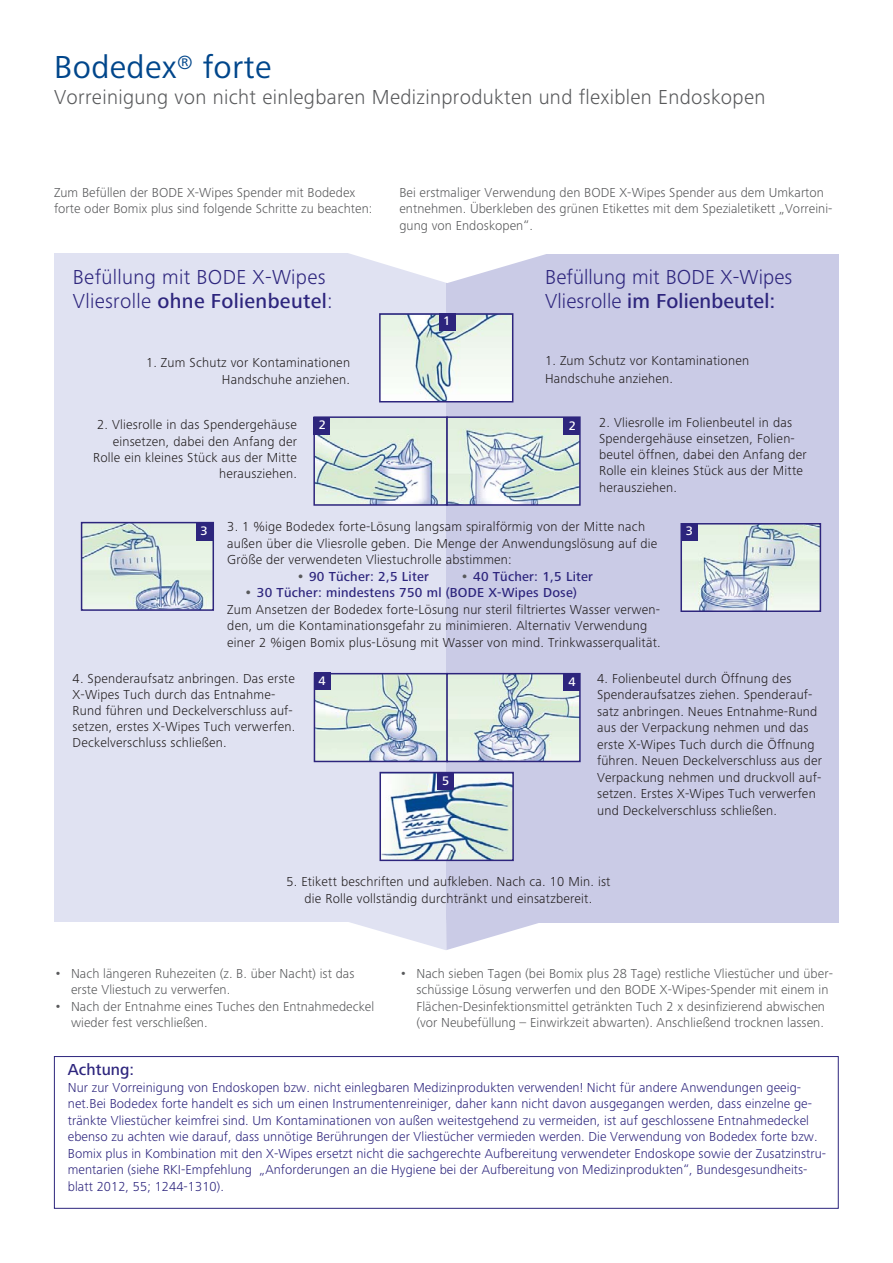
<style>
.page{position:relative;width:893px;height:1263px;background:#fff}
.page>*{position:absolute;margin:0;border:0;box-sizing:border-box;transform-origin:0 0}
.t1{font:33px "Frutiger Next LTW1 G";letter-spacing:.015em;color:#00468b}
.t2{font:300 21px/24px "Frutiger Next LTW1 G";letter-spacing:.01em;color:#2d257d}
.t3{font:300 21px "Frutiger Next LTW1 G";letter-spacing:.015em;color:#58595b}
.t4{font:500 16.5px "Frutiger Next LTW1 G";letter-spacing:.005em;color:#2d257d}
.t5{font:300 13.5px/16.5px "Frutiger Next LTW1 G";letter-spacing:.015em;color:#231f20}
.t6{font:300 13.5px/16.5px "Frutiger Next LTW1 G";letter-spacing:.005em;color:#2d257d}
.t7{font:300 13.5px/16.5px "Frutiger Next LTW1 G";letter-spacing:.005em;color:#58595b}
.t8{font:500 13.5px "Frutiger Next LTW1 G";letter-spacing:.015em;color:#2d257d}
.t9{font:500 12.75px "Frutiger Next LTW1 G";color:#fff}
.s1{font-weight:500}
.s2{font-size:15px;color:#58595b}
.s3{font-weight:500;font-size:15px;color:#58595b}
.s4{font-weight:500;color:#2d257d}
.s5{font-size:15px}
</style>
<div class="page">
<div style="left:54px;top:253px;width:392px;height:669px;background:#e0e2f2"></div>
<div style="left:446px;top:254px;width:392px;height:668px;background:#cacbe6"></div>
<div style="left:313px;top:416px;width:135px;height:90px;border:2px solid #2d257d"></div>
<svg style="left:382px;top:316px;width:128px;height:83px;background:#e1ece6"></svg>
<div style="left:379px;top:313px;width:134px;height:89px;border:2px solid #2d257d"></div>
<div style="left:439px;top:313px;width:17px;height:17px;background:#2d257d"></div>
<div style="left:313px;top:417px;width:17px;height:17px;background:#2d257d"></div>
<div style="left:314px;top:673px;width:134px;height:89px;border:2px solid #2d257d"></div>
<div style="left:314px;top:673px;width:16px;height:17px;background:#2d257d"></div>
<img style="left:382px;top:775px;width:129px;height:83px">
<div style="left:379px;top:772px;width:135px;height:89px;border:2px solid #2d257d"></div>
<svg style="left:315px;top:418px;width:263px;height:86px;background:#d0deda"></svg>
<div style="left:446px;top:416px;width:135px;height:90px;border:2px solid #2d257d"></div>
<div style="left:563px;top:417px;width:17px;height:17px;background:#2d257d"></div>
<div style="left:437px;top:773px;width:17px;height:17px;background:#2d257d"></div>
<svg style="left:683px;top:526px;width:135px;height:83px;background:#d1dddd"></svg>
<div style="left:680px;top:523px;width:141px;height:89px;border:2px solid #2d257d"></div>
<svg style="left:315px;top:674px;width:263px;height:87px;background:#cfddda"></svg>
<div style="left:446px;top:673px;width:135px;height:89px;border:2px solid #2d257d"></div>
<div style="left:563px;top:674px;width:17px;height:17px;background:#2d257d"></div>
<svg style="left:84px;top:525px;width:127px;height:83px;background:#d0deda"></svg>
<div style="left:81px;top:522px;width:133px;height:89px;border:2px solid #2d257d"></div>
<div style="left:681px;top:523px;width:16px;height:17px;background:#2d257d"></div>
<svg style="left:349px;top:253px;width:197px;height:30px"></svg>
<svg style="left:350px;top:922px;width:202px;height:28px"></svg>
<div style="left:196px;top:523px;width:17px;height:17px;background:#2d257d"></div>
<div style="left:54px;top:1056px;width:784px;height:153px;border:1px solid #2d257d"></div>
<h1 class="t1" style="left:54px;top:54px;width:219px">Bodedex<sup>®</sup> forte</h1>
<h2 class="t3" style="left:54px;top:88px;width:713px">Vorreinigung von nicht einlegbaren Medizin produkten und flexiblen Endoskopen</h2>
<p class="t7" style="left:54px;top:185px;width:320px">Zum Befüllen der BODE X-Wipes Spender mit Bodedex forte oder Bomix plus sind folgende Schritte zu beachten:</p>
<p class="t7" style="left:399px;top:185px;width:435px">Bei erstmaliger Verwendung den BODE X-Wipes Spender aus dem Umkarton entnehmen. Überkleben des grünen Etikettes mit dem Spezialetikett „Vorreini&shy;gung von Endoskopen“.</p>
<h2 class="t2" style="left:73px;top:267px;width:261px">Befüllung mit BODE X-Wipes<br>Vliesrolle <span class="s1">ohne Folienbeutel</span>:</h2>
<p class="t5" style="left:146px;top:355px;width:206px;line-height:17.2px;text-align:right">1. Zum Schutz vor Kontaminationen<br>Handschuhe anziehen.</p>
<p class="t9" style="left:443px;top:315px;width:9px">1</p>
<h2 class="t2" style="left:545px;top:267px;width:249px">Befüllung mit BODE X-Wipes<br>Vliesrolle <span class="s1">im Folienbeutel:</span></h2>
<p class="t5" style="left:545px;top:353px;width:206px;line-height:17.2px">1. Zum Schutz vor Kontaminationen<br>Handschuhe anziehen.</p>
<p class="t5" style="left:93px;top:418px;width:205px;text-align:right">2. Vliesrolle in das Spendergehäuse einsetzen, dabei den Anfang der<br>Rolle ein kleines Stück aus der Mitte herausziehen.</p>
<p class="t5" style="left:599px;top:415px;width:209px">2. Vliesrolle im Folienbeutel in das<br>Spendergehäuse einsetzen, Folien&shy;beutel öffnen, dabei den Anfang der<br>Rolle ein kleines Stück aus der Mitte herausziehen.</p>
<p class="t9" style="left:319px;top:420px;width:9px">2</p>
<p class="t9" style="left:569px;top:420px;width:9px">2</p>
<p class="t9" style="left:201px;top:526px;width:9px">3</p>
<p class="t5" style="left:227px;top:520px;width:431px">3. 1 %ige Bodedex forte-Lösung langsam spiralförmig von der Mitte nach außen über die Vliesrolle geben. Die Menge der Anwendungslösung auf die<br>Größe der verwendeten Vliestuchrolle abstimmen:</p>
<p class="t8" style="left:296px;top:571px;width:134px"><span class="s2">•</span> 90 Tücher: 2,5 Liter</p>
<p class="t8" style="left:460px;top:571px;width:134px"><span class="s2">•</span> 40 Tücher: 1,5 Liter</p>
<p class="t5" style="left:227px;top:586px;width:435px;text-indent:17px"><span class="s3">•</span> <span class="s4">30 Tücher: mindestens 750 ml (BODE X-Wipes Dose)<br></span>Zum Ansetzen der Bodedex forte-Lösung nur steril filtriertes Wasser verwen&shy;den, um die Kontaminationsgefahr zu minimieren. Alternativ Verwendung einer 2 %igen Bomix plus-Lösung mit Wasser von mind. Trinkwasserqualität.</p>
<p class="t9" style="left:686px;top:526px;width:9px">3</p>
<p class="t5" style="left:73px;top:671px;width:224px">4. Spenderaufsatz anbringen. Das erste X-Wipes Tuch durch das Entnahme-Rund führen und Deckelverschluss auf&shy;setzen, erstes X-Wipes Tuch verwerfen.<br>Deckelverschluss schließen.</p>
<p class="t5" style="left:597px;top:671px;width:226px">4. Folienbeutel durch Öffnung des Spenderaufsatzes ziehen. Spenderauf&shy;satz anbringen. Neues Entnahme-Rund aus der Verpackung nehmen und das erste X-Wipes Tuch durch die Öffnung führen. Neuen Deckelverschluss aus der Verpackung nehmen und druckvoll auf&shy;setzen. Erstes X-Wipes Tuch verwerfen und Deckelverschluss schließen.</p>
<p class="t9" style="left:319px;top:676px;width:9px">4</p>
<p class="t9" style="left:568px;top:677px;width:9px">4</p>
<p class="t9" style="left:442px;top:776px;width:9px">5</p>
<p class="t5" style="left:286px;top:874px;width:326px;line-height:17.2px;text-align:center">5. Etikett beschriften und aufkleben. Nach ca. 10 Min. ist die Rolle vollständig durchtränkt und einsatzbereit.</p>
<p class="t7" style="left:71px;top:966px;width:285px;text-indent:-17px"><span class="s5">•</span> Nach längeren Ruhezeiten (z. B. über Nacht) ist das erste Vliestuch zu verwerfen.</p>
<p class="t7" style="left:71px;top:999px;width:305px;text-indent:-17px"><span class="s5">•</span> Nach der Entnahme eines Tuches den Entnahmedeckel wieder fest verschließen.</p>
<p class="t7" style="left:416px;top:966px;width:418px;text-indent:-17px"><span class="s5">•</span> Nach sieben Tagen (bei Bomix plus 28 Tage) restliche Vliestücher und über&shy;schüssige Lösung verwerfen und den BODE X-Wipes-Spender mit einem in Flächen-Desinfektionsmittel getränkten Tuch 2 x desinfizierend abwischen (vor Neubefüllung – Einwirkzeit abwarten). An schließend trocknen lassen.</p>
<p class="t4" style="left:68px;top:1063px;width:68px">Achtung:</p>
<p class="t6" style="left:68px;top:1080px;width:760px">Nur zur Vorreinigung von Endoskopen bzw. nicht einlegbaren Medizinprodukten verwenden! Nicht für andere Anwendungen geeig&shy;net.Bei Bodedex forte handelt es sich um einen Instrumentenreiniger, daher kann nicht davon ausgegangen werden, dass einzelne ge&shy;tränkte Vliestücher keimfrei sind. Um Kontaminationen von außen weitestgehend zu vermeiden, ist auf geschlossene Entnahmedeckel ebenso zu achten wie darauf, dass unnötige Berührungen der Vliestücher vermieden werden. Die Verwendung von Bodedex forte bzw.<br>Bomix plus in Kombination mit den X-Wipes ersetzt nicht die sachgerechte Aufbereitung verwendeter Endoskope sowie der Zusatz instru&shy;mentarien (siehe RKI-Empfehlung „Anforderungen an die Hygiene bei der Aufbereitung von Medizinprodukten“, Bundesgesundheits&shy;blatt 2012, 55; 1244-1310).</p>
</div>
